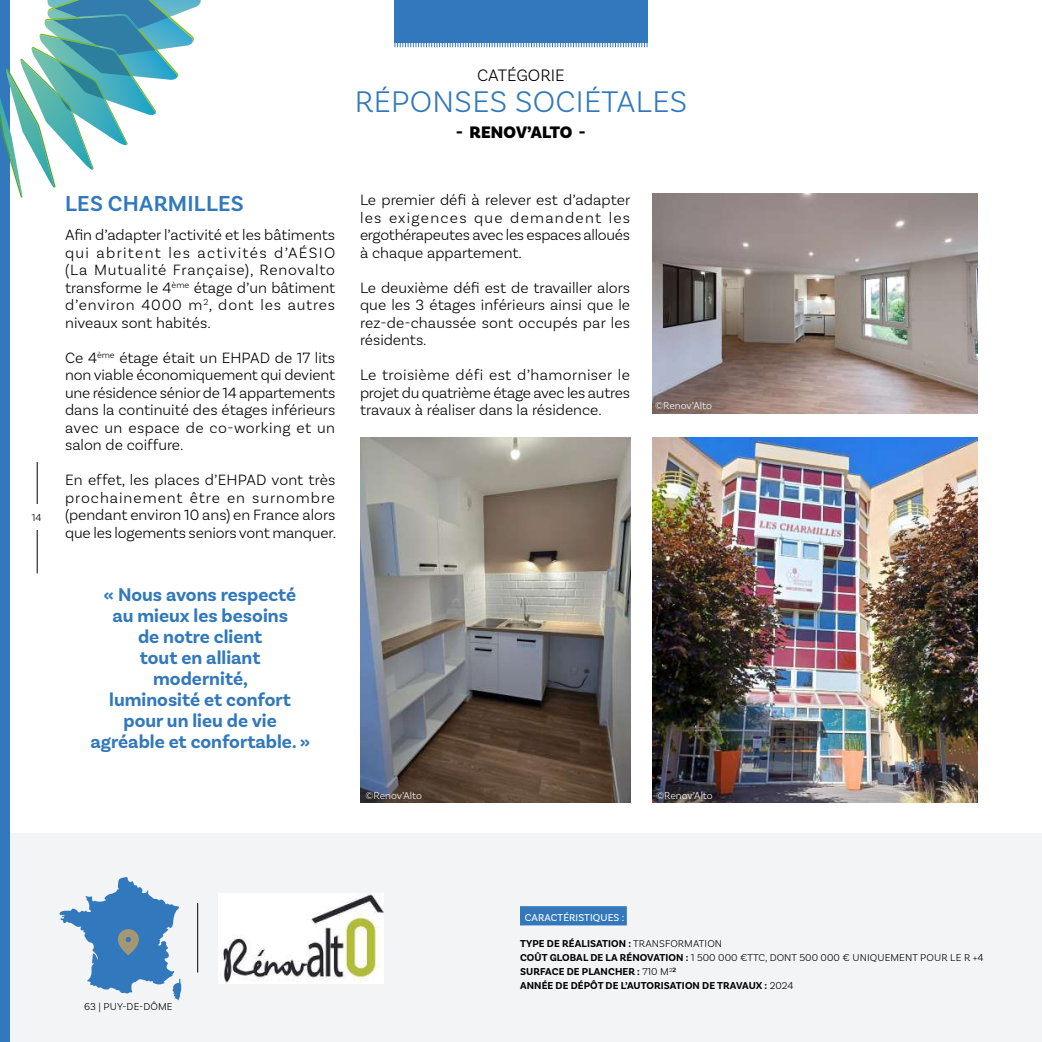
<style>
.page{position:relative;width:1042px;height:1042px;background:#fff}
.page>*{position:absolute;margin:0;border:0;box-sizing:border-box;transform-origin:0 0}
.t1{font:300 31.5px "Basic Sans";letter-spacing:.01em;color:#3178bc}
.t2{font:600 22.75px "Basic Sans";letter-spacing:.01em;color:#3178bc}
.t3{font:700 19.25px/21px "Basic Sans";color:#3178bc;text-align:center}
.t4{font:900 17.5px "Basic Sans Alt";letter-spacing:.01em;color:#000}
.t5{font:300 17.5px "Basic Sans";color:#000}
.t6{font:300 15.75px/17.5px "Basic Sans";color:#000;text-align:justify}
.t7{font:700 10.5px/14px "Basic Sans";letter-spacing:.01em;color:#000}
.t8{font:300 10.5px "Basic Sans";color:#fff}
.t9{font:10.5px "Basic Sans";letter-spacing:.01em;color:#fff}
.t10{font:300 10.5px "Basic Sans";letter-spacing:.01em;color:#000}
.s1{font-weight:300}
</style>
<div class="page">
<div style="left:0;top:833px;width:1042px;height:209px;background:#f2f4f6"></div>
<div style="left:520px;top:906px;width:107px;height:19px;background:#3478bc"></div>
<hr style="left:37px;top:462px;width:1px;height:111px;background:#000">
<div style="left:22px;top:504px;width:29px;height:25px;background:#fff"></div>
<svg style="left:59px;top:877px;width:122px;height:123px"></svg>
<img style="left:219px;top:894px;width:165px;height:89px">
<hr style="left:197px;top:903px;width:1px;height:69px;background:#000">
<div style="left:0;top:0;width:10px;height:1042px;background:#3178bc"></div>
<div style="left:394px;top:0;width:253px;height:42px;background:#3178bc"></div>
<svg style="left:394px;top:42px;width:253px;height:5px"></svg>
<img style="left:652px;top:438px;width:325px;height:364px">
<img style="left:361px;top:438px;width:269px;height:364px">
<img style="left:652px;top:193px;width:325px;height:220px">
<svg style="left:0;top:0;width:201px;height:198px"></svg>
<p class="t10" style="left:32px;top:511px;width:11px">14</p>
<h2 class="t2" style="left:65px;top:189px;width:180px">LES CHARMILLES</h2>
<p class="t6" style="left:65px;top:226px;width:272px">Afin d’adapter l’activité et les bâtiments qui abritent les activités d’AÉSIO (La Mutualité Française), Renovalto transforme le 4<sup>ème</sup> étage d’un bâtiment d’environ 4000 m<sup>2</sup>, dont les autres niveaux sont habités.</p>
<p class="t6" style="left:65px;top:349px;width:272px">Ce 4<sup>ème</sup> étage était un EHPAD de 17 lits non viable économiquement qui devient une résidence sénior de 14 appartements dans la continuité des étages inférieurs avec un espace de co-working et un salon de coiffure.</p>
<p class="t6" style="left:65px;top:471px;width:272px">En effet, les places d’EHPAD vont très prochainement être en surnombre (pendant environ 10 ans) en France alors que les logements seniors vont manquer.</p>
<p class="t3" style="left:90px;top:584px;width:221px">« Nous avons respecté<br>au mieux les besoins<br>de notre client<br>tout en alliant modernité,<br>luminosité et confort pour un lieu de vie agréable et confortable. »</p>
<p class="t5" style="left:477px;top:64px;width:89px">CATÉGORIE</p>
<h1 class="t1" style="left:355px;top:83px;width:334px">RÉPONSES SOCIÉTALES</h1>
<p class="t4" style="left:456px;top:122px;width:131px">- RENOV’ALTO -</p>
<p class="t6" style="left:360px;top:191px;width:272px">Le premier défi à relever est d’adapter les exigences que demandent les ergothérapeutes avec les espaces alloués à chaque appartement.</p>
<p class="t6" style="left:360px;top:279px;width:272px">Le deuxième défi est de travailler alors que les 3 étages inférieurs ainsi que le rez-de-chaussée sont occupés par les résidents.</p>
<p class="t6" style="left:360px;top:366px;width:271px">Le troisième défi est d’hamorniser le projet du quatrième étage avec les autres travaux à réaliser dans la résidence.</p>
<p class="t8" style="left:655px;top:399px;width:58px">©Renov’Alto</p>
<p class="t8" style="left:365px;top:789px;width:58px">©Renov’Alto</p>
<p class="t8" style="left:656px;top:789px;width:58px">©Renov’Alto</p>
<p class="t10" style="left:84px;top:1000px;width:90px">63 | PUY-DE-DÔME</p>
<p class="t9" style="left:525px;top:911px;width:101px">CARACTÉRISTIQUES :</p>
<p class="t7" style="left:520px;top:937px;width:465px">TYPE DE RÉALISATION : <span class="s1">TRANSFORMATION<br></span>COÛT GLOBAL DE LA RÉNOVATION : <span class="s1">1 500 000 €TTC, DONT 500 000 € UNIQUEMENT POUR LE R +4<br></span>SURFACE DE PLANCHER : <span class="s1">710 M</span><sup>2<br></sup>ANNÉE DE DÉPÔT DE L’AUTORISATION DE TRAVAUX : <span class="s1">2024</span></p>
</div>
